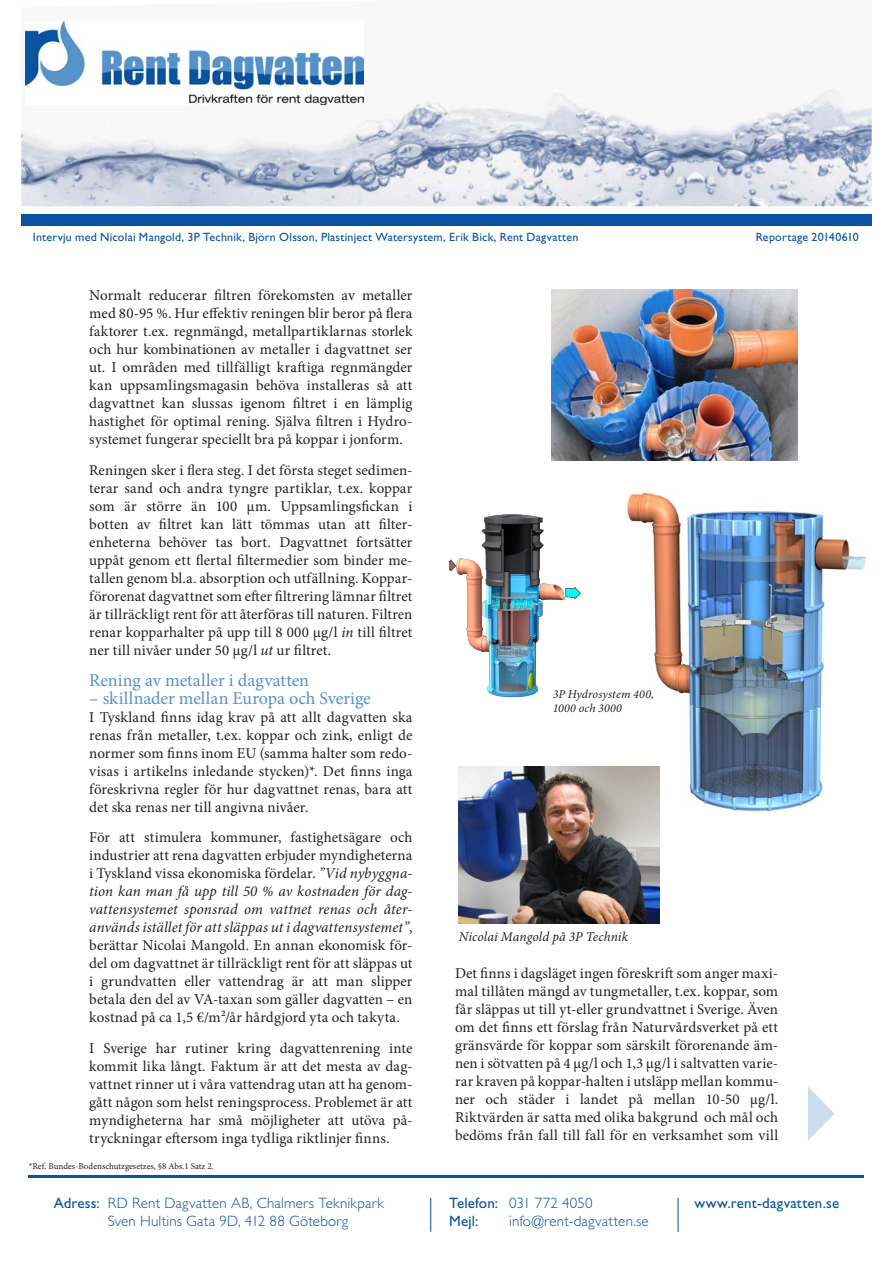
<style>
.page{position:relative;width:893px;height:1263px;background:#fff}
.page>*{position:absolute;margin:0;border:0;box-sizing:border-box;transform-origin:0 0}
.mellanrubrik{font:18px "Minion Pro";letter-spacing:-.005em;color:#5592c8}
.bröd{font:15px/18px "Minion Pro";letter-spacing:.01em;color:#231f20;text-align:justify}
.bröd1{font:15px/18px "Minion Pro";letter-spacing:.005em;color:#231f20;text-align:justify}
.t1{font:300 15px/18px "Gill Sans Std";letter-spacing:.01em;color:#09529f}
.t2{font:15px/18px "Gill Sans Std";letter-spacing:.015em;color:#09529f}
.bröd1-2{font:italic 13.5px "Minion Pro";letter-spacing:.005em;color:#231f20}
.t3{font:12px "Gill Sans Std";letter-spacing:.02em;color:#09529f}
.bröd1-3{font:italic 12px/14.4px "Minion Pro";letter-spacing:.015em;color:#231f20}
.t4{font:9px "Minion Pro";color:#231f20}
.s1{font-style:italic}
.s2{font-weight:400}
.s3{font-weight:300}
</style>
<div class="page">
<img style="left:617px;top:492px;width:250px;height:320px">
<hr style="left:29px;top:1175px;width:835px;height:2px;background:#09529f">
<hr style="left:430px;top:1198px;width:1px;height:34px;background:#09529f">
<hr style="left:678px;top:1198px;width:1px;height:34px;background:#09529f">
<div style="left:21px;top:214px;width:851px;height:11px;background:#09529f"></div>
<img style="left:21px;top:30px;width:851px;height:176px">
<img style="left:26px;top:21px;width:337px;height:84px">
<img style="left:551px;top:289px;width:247px;height:171px">
<img style="left:459px;top:767px;width:201px;height:157px">
<img style="left:449px;top:514px;width:132px;height:184px">
<svg style="left:808px;top:1087px;width:27px;height:54px"></svg>
<p class="t3" style="left:33px;top:230px;width:547px">Intervju med Nicolai Mangold, 3P Technik, Björn Olsson, Plastinject Watersystem, Erik Bick, Rent Dagvatten</p>
<p class="t3" style="left:756px;top:230px;width:105px">Reportage 20140610</p>
<p class="bröd" style="left:89px;top:286px;width:325px">Normalt reducerar filtren förekomsten av metaller med 80-95 %. Hur effektiv reningen blir beror på flera faktorer t.ex. regnmängd, metallpartiklarnas storlek och hur kombinationen av metaller i dagvattnet ser ut. I områden med tillfälligt kraftiga regnmängder kan uppsamlingsmagasin behöva installeras så att dagvattnet kan slussas igenom filtret i en lämplig hastighet för optimal rening. Själva filtren i Hydro&shy;systemet fungerar speciellt bra på koppar i jonform.</p>
<p class="bröd" style="left:89px;top:461px;width:325px">Reningen sker i flera steg. I det första steget sedimen&shy;terar sand och andra tyngre partiklar, t.ex. koppar som är större än 100 µm. Uppsamlingsfickan i botten av filtret kan lätt tömmas utan att filter&shy;enheterna behöver tas bort. Dagvattnet fortsätter uppåt genom ett flertal filtermedier som binder me&shy;tallen genom bl.a. absorption och utfällning. Koppar&shy;förorenat dagvattnet som efter filtrering lämnar filtret är tillräckligt rent för att återföras till naturen. Filtren renar kopparhalter på upp till 8 000 µg/l <span class="s1">in</span> till filtret ner till nivåer under 50 µg/l <span class="s1">ut</span> ur filtret.</p>
<p class="mellanrubrik" style="left:89px;top:668px;width:221px">Rening av metaller i dagvatten</p>
<p class="mellanrubrik" style="left:89px;top:686px;width:283px">– skillnader mellan Europa och Sverige</p>
<p class="bröd1" style="left:89px;top:708px;width:325px">I Tyskland finns idag krav på att allt dagvatten ska renas från metaller, t.ex. koppar och zink, enligt de normer som finns inom EU (samma halter som redo&shy;visas i artikelns inledande stycken)*. Det finns inga föreskrivna regler för hur dagvattnet renas, bara att det ska renas ner till angivna nivåer.</p>
<p class="bröd" style="left:89px;top:829px;width:325px">För att stimulera kommuner, fastighetsägare och industrier att rena dagvatten erbjuder myndigheterna i Tyskland vissa ekonomiska fördelar. <span class="s1">”Vid nybyggna&shy;tion kan man få upp till 50 % av kostnaden för dag&shy;vattensystemet sponsrad om vattnet renas och åter&shy;används istället för att släppas ut i dagvattensystemet”</span>, berättar Nicolai Mangold. En annan ekonomisk för&shy;del om dagvattnet är tillräckligt rent för att släppas ut i grundvatten eller vattendrag är att man slipper betala den del av VA-taxan som gäller dagvatten – en kostnad på ca 1,5 €/m²/år hårdgjord yta och takyta.</p>
<p class="bröd" style="left:89px;top:1039px;width:325px">I Sverige har rutiner kring dagvattenrening inte kommit lika långt. Faktum är att det mesta av dag&shy;vattnet rinner ut i våra vattendrag utan att ha genom&shy;gått någon som helst reningsprocess. Problemet är att myndigheterna har små möjligheter att utöva på&shy;tryckningar eftersom inga tydliga riktlinjer finns.</p>
<p class="t4" style="left:29px;top:1160px;width:187px">*Ref. Bundes-Bodenschutzgesetzes, §8 Abs.1 Satz 2.</p>
<p class="bröd1-3" style="left:553px;top:687px;width:103px">3P Hydrosystem 400,<br>1000 och 3000</p>
<p class="bröd1-2" style="left:459px;top:928px;width:171px">Nicolai Mangold på 3P Technik</p>
<p class="bröd" style="left:455px;top:964px;width:325px">Det finns i dagsläget ingen föreskrift som anger maxi&shy;mal tillåten mängd av tungmetaller, t.ex. koppar, som får släppas ut till yt-eller grundvattnet i Sverige. Även om det finns ett förslag från Naturvårdsverket på ett gränsvärde för koppar som särskilt förorenande äm&shy;nen i sötvatten på 4 µg/l och 1,3 µg/l i saltvatten varie&shy;rar kraven på koppar-halten i utsläpp mellan kommu&shy;ner och städer i landet på mellan 10-50 µg/l.<br>Riktvärden är satta med olika bakgrund och mål och bedöms från fall till fall för en verksamhet som vill</p>
<p class="t1" style="left:108px;top:1194px;width:278px;text-indent:-54px"><span class="s2">Adress:</span> RD Rent Dagvatten AB, Chalmers Teknikpark<br>Sven Hultins Gata 9D, 412 88 Göteborg</p>
<p class="t2" style="left:449px;top:1194px;width:145px">Telefon: <span class="s3">031 772 4050<br></span>Mejl:</p>
<p class="t1" style="left:509px;top:1212px;width:141px">info@rent-dagvatten.se</p>
<p class="t2" style="left:694px;top:1194px;width:146px">www.rent-dagvatten.se</p>
</div>
